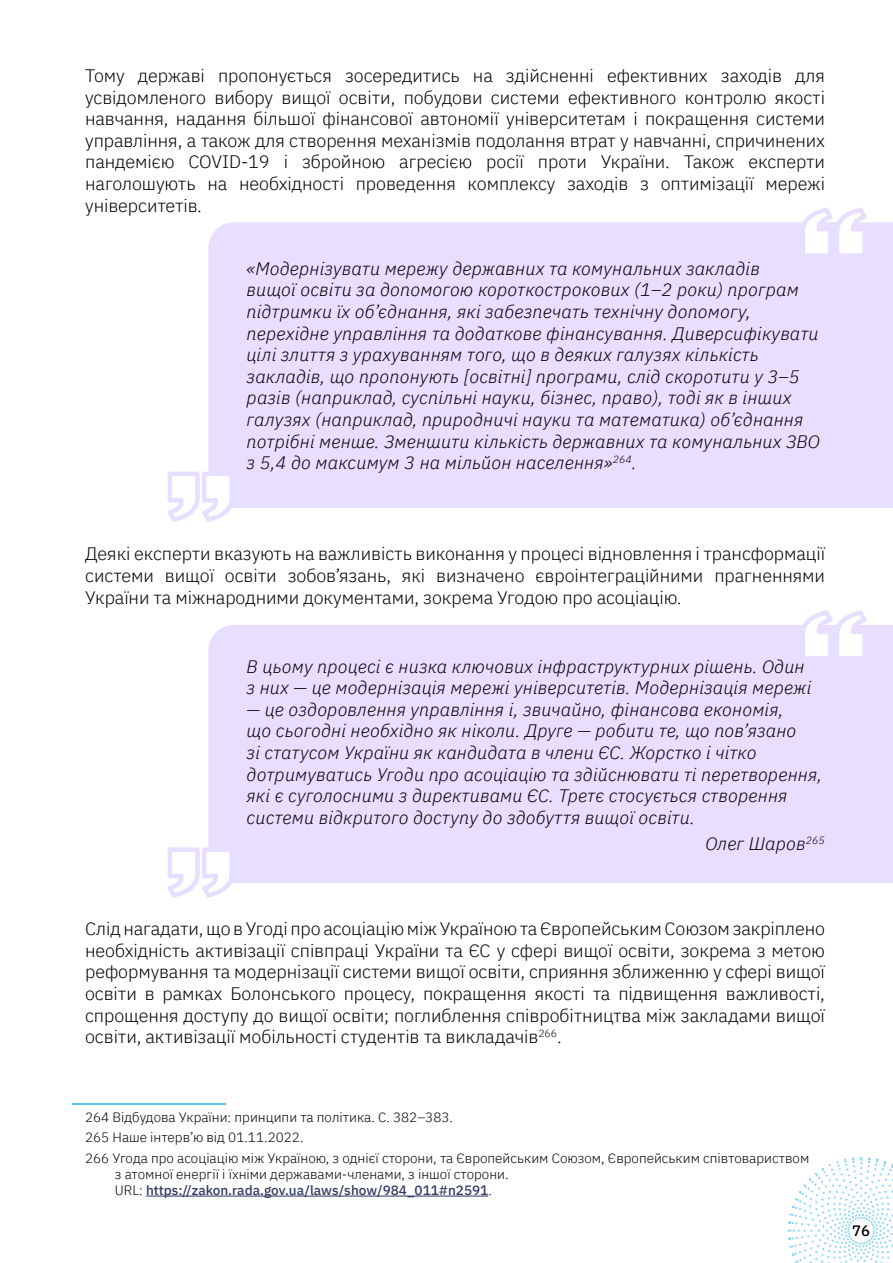
<style>
.page{position:relative;width:893px;height:1263px;background:#fff}
.page>*{position:absolute;margin:0;border:0;box-sizing:border-box;transform-origin:0 0}
.t1{font:300 18px/21.6px "IBM Plex Sans";letter-spacing:-.005em;color:#000;text-align:justify}
.t2{font:italic 300 18px/21.6px "IBM Plex Sans";letter-spacing:.01em;color:#000}
.t3{font:500 15px "IBM Plex Sans";color:#000}
.t4{font:300 13.5px/20.4px "IBM Plex Sans";color:#000}
.s1{font-weight:500;color:#323863}
</style>
<div class="page">
<svg style="left:787px;top:1157px;width:106px;height:106px"></svg>
<hr style="left:146px;top:1195px;width:342px;height:1px;background:#323863">
<hr style="left:72px;top:1103px;width:153px;height:2px;background:#5dc5ea">
<div style="left:208px;top:222px;width:685px;height:286px;background:#e8deff"></div>
<div style="left:208px;top:625px;width:685px;height:258px;background:#e8deff"></div>
<svg style="left:798px;top:207px;width:73px;height:53px"></svg>
<svg style="left:798px;top:610px;width:73px;height:53px"></svg>
<svg style="left:167px;top:469px;width:69px;height:53px"></svg>
<svg style="left:167px;top:845px;width:69px;height:53px"></svg>
<p class="t1" style="left:85px;top:63px;width:742px">Тому державі пропонується зосередитись на здійсненні ефективних заходів для усвідомленого вибору вищої освіти, побудови системи ефективного контролю якості навчання, надання більшої фінансової автономії університетам і покращення системи управління, а також для створення механізмів подолання втрат у навчанні, спричинених пандемією COVID-19 і збройною агресією росії проти України. Також експерти наголошують на необхідності проведення комплексу заходів з оптимізації мережі університетів.</p>
<p class="t2" style="left:247px;top:256px;width:575px">«Модернізувати мережу державних та комунальних закладів<br>вищої освіти за допомогою короткострокових (1–2 роки) програм підтримки їх об’єднання, які забезпечать технічну допомогу, перехідне управління та додаткове фінансування. Диверсифікувати цілі злиття з урахуванням того, що в деяких галузях кількість закладів, що пропонують [освітні] програми, слід скоротити у 3–5 разів (наприклад, суспільні науки, бізнес, право), тоді як в інших галузях (наприклад, природничі науки та математика) об’єднання потрібні менше. Зменшити кількість державних та комунальних ЗВО з 5,4 до максимум 3 на мільйон населення»<sup>264</sup>.</p>
<p class="t1" style="left:85px;top:542px;width:741px">Деякі експерти вказують на важливість виконання у процесі відновлення і трансформації системи вищої освіти зобов’язань, які визначено євроінтеграційними прагненнями України та міжнародними документами, зокрема Угодою про асоціацію.</p>
<p class="t2" style="left:247px;top:654px;width:566px">В цьому процесі є низка ключових інфраструктурних рішень. Один з них — це модернізація мережі університетів. Модернізація мережі</p>
<p class="t2" style="left:247px;top:697px;width:577px">— це оздоровлення управління і, звичайно, фінансова економія,<br>що сьогодні необхідно як ніколи. Друге — робити те, що пов’язано<br>зі статусом України як кандидата в члени ЄС. Жорстко і чітко дотримуватись Угоди про асоціацію та здійснювати ті перетворення, які є суголосними з директивами ЄС. Третє стосується створення системи відкритого доступу до здобуття вищої освіти.</p>
<p class="t2" style="left:705px;top:831px;width:121px">Олег Шаров<sup>265</sup></p>
<p class="t1" style="left:85px;top:916px;width:741px">Слід нагадати, що в Угоді про асоціаціюміжУкраїноютаЄвропейськимСоюзомзакріплено необхідність активізації співпраці України та ЄС у сфері вищої освіти, зокрема з метою реформування та модернізації системи вищої освіти, сприяння зближенню у сфері вищої освіти в рамках Болонського процесу, покращення якості та підвищення важливості, спрощення доступу до вищої освіти; поглиблення співробітництва між закладами вищої освіти, активізації мобільності студентів та викладачів<sup>266</sup>.</p>
<p class="t4" style="left:85px;top:1105px;width:726px">264 Відбудова України: принципи та політика. С. 382–383.<br>265 Наше інтерв’ю від 01.11.2022.<br>266 Угода про асоціацію між Україною, з однієї сторони, та Європейським Союзом, Європейським співтовариством</p>
<p class="t4" style="left:115px;top:1165px;width:395px;line-height:16.2px">з атомної енергії і їхніми державами-членами, з іншої сторони.<br>URL: <span class="s1">https://zakon.rada.gov.ua/laws/show/984_011#n2591</span>.</p>
<p class="t3" style="left:852px;top:1219px;width:19px">76</p>
</div>
